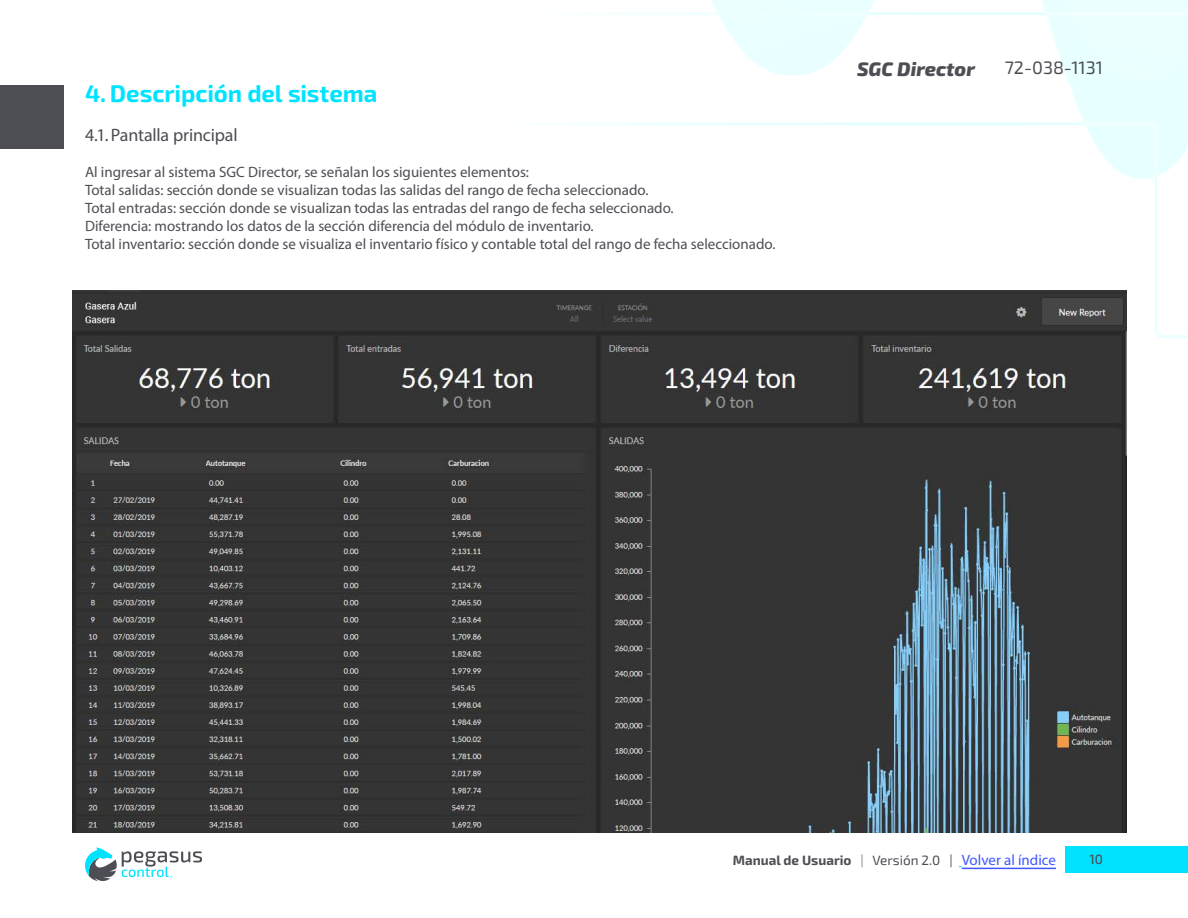
<style>
.page{position:relative;width:1188px;height:918px;background:#fff}
.page>*{position:absolute;margin:0;border:0;box-sizing:border-box;transform-origin:0 0}
.t1{font:700 24px "Exo 2";letter-spacing:-.005em;color:#00e3ff}
.t2{font:italic 800 19.5px "Exo 2";color:#4d4d54}
.t3{font:18px "Myriad Pro";letter-spacing:-.01em;color:#4d4d54}
.t4{font:18px "Exo 2";color:#4d4d54}
.t5{font:15px/18px "Myriad Pro";color:#4d4d54}
.t6{font:700 13.5px "Exo 2";color:#4d4d54}
.t7{font:500 13.5px "Exo 2";color:#4d4d54}
.s1{font-weight:400;color:#828287}
.s2{font-weight:400}
.s3{font-family:"Myriad Pro";font-weight:400;font-size:15px;color:#4157ff}
</style>
<div class="page">
<img style="left:1px;top:0;width:1187px;height:882px">
<div style="left:1px;top:85px;width:63px;height:63px;background:#4d4d54"></div>
<svg style="left:85px;top:847px;width:117px;height:34px"></svg>
<div style="left:1066px;top:846px;width:122px;height:27px;background:#00e3ff"></div>
<hr style="left:962px;top:868px;width:94px;height:1px;background:#4157ff">
<img style="left:73px;top:291px;width:1054px;height:542px">
<h1 class="t1" style="left:85px;top:75px;width:294px">4. Descripción del sistema</h1>
<p class="t3" style="left:85px;top:124px;width:154px">4.1.Pantalla principal</p>
<p class="t5" style="left:85px;top:163px;width:692px">Al ingresar al sistema SGC Director, se señalan los siguientes elementos:<br>Total salidas: sección donde se visualizan todas las salidas del rango de fecha seleccionado.<br>Total entradas: sección donde se visualizan todas las entradas del rango de fecha seleccionado.<br>Diferencia: mostrando los datos de la sección diferencia del módulo de inventario.<br>Total inventario: sección donde se visualiza el inventario físico y contable total del rango de fecha seleccionado.</p>
<h2 class="t2" style="left:857px;top:53px;width:119px">SGC Director</h2>
<p class="t4" style="left:1005px;top:56px;width:100px">72-038-1131</p>
<p class="t6" style="left:733px;top:850px;width:325px">Manual de Usuario <span class="s1">|</span> <span class="s2">Versión 2.0 |</span> <span class="s3">Volver al índice</span></p>
<p class="t7" style="left:1090px;top:849px;width:15px">10</p>
</div>
